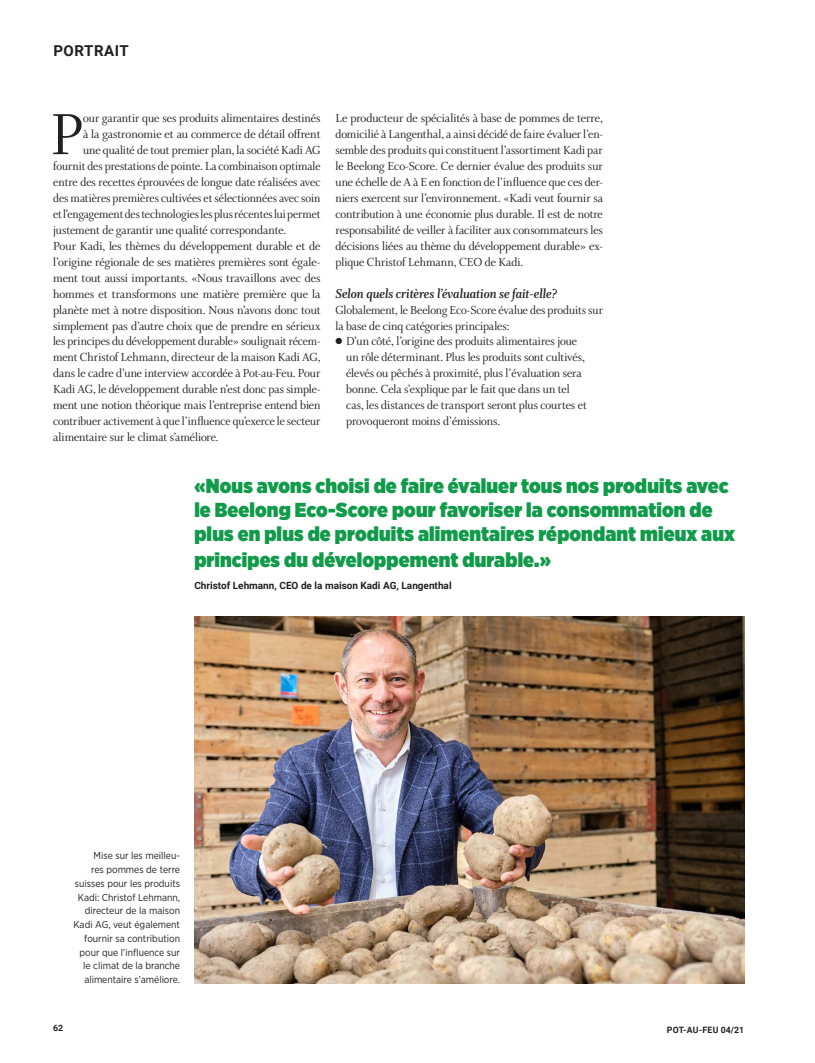
<style>
.page{position:relative;width:815px;height:1063px;background:#fff}
.page>*{position:absolute;margin:0;border:0;box-sizing:border-box;transform-origin:0 0}
.t1{font:62px "Whitman Display";color:#231f20}
.t2{font:900 20.25px/24px "Gotham Narrow";letter-spacing:.005em;color:#109a49}
.t3{font:700 15px "Roboto";letter-spacing:.035em;color:#231f20}
.t4{font:italic 700 13.75px "Whitman Display";color:#231f20}
.t5{font:12.5px/16px "Whitman Display";color:#231f20}
.t6{font:10px/13.8px "Gotham Narrow";color:#231f20;text-align:right}
.t7{font:700 10px "Roboto";color:#231f20}
.t8{font:700 8.75px "Roboto";letter-spacing:.015em;color:#231f20}
</style>
<div class="page">
<img style="left:194px;top:617px;width:550px;height:366px">
<p class="t3" style="left:53px;top:41px;width:77px">PORTRAIT</p>
<h1 class="t1" style="left:51px;top:100px;width:34px">P</h1>
<p class="t5" style="left:83px;top:110px;width:239px">our garantir que ses produits alimentaires destinés</p>
<p class="t5" style="left:83px;top:126px;width:239px">à la gastronomie et au commerce de détail offrent</p>
<p class="t5" style="left:83px;top:142px;width:239px">une qualité de tout premier plan, la société Kadi AG</p>
<p class="t5" style="left:53px;top:158px;width:269px">fournit des prestations de pointe. La combinaison optimale</p>
<p class="t5" style="left:53px;top:174px;width:269px">entre des recettes éprouvées de longue date réalisées avec</p>
<p class="t5" style="left:53px;top:190px;width:269px">des matières premières cultivées et sélectionnées avec soin</p>
<p class="t5" style="left:53px;top:206px;width:269px">et l’engagement des technologies les plus récentes lui permet</p>
<p class="t5" style="left:53px;top:222px;width:235px">justement de garantir une qualité correspondante.</p>
<p class="t5" style="left:53px;top:238px;width:269px">Pour Kadi, les thèmes du développement durable et de</p>
<p class="t5" style="left:53px;top:254px;width:269px">l’origine régionale de ses matières premières sont égale-</p>
<p class="t5" style="left:53px;top:270px;width:269px">ment tout aussi importants. «Nous travaillons avec des</p>
<p class="t5" style="left:53px;top:286px;width:269px">hommes et transformons une matière première que la</p>
<p class="t5" style="left:53px;top:302px;width:269px">planète met à notre disposition. Nous n’avons donc tout</p>
<p class="t5" style="left:53px;top:318px;width:269px">simplement pas d’autre choix que de prendre en sérieux</p>
<p class="t5" style="left:53px;top:334px;width:269px">les principes du développement durable» soulignait récem-</p>
<p class="t5" style="left:53px;top:350px;width:269px">ment Christof Lehmann, directeur de la maison Kadi AG,</p>
<p class="t5" style="left:53px;top:366px;width:269px">dans le cadre d’une interview accordée à Pot-au-Feu. Pour</p>
<p class="t5" style="left:53px;top:382px;width:269px">Kadi AG, le développement durable n’est donc pas simple-</p>
<p class="t5" style="left:53px;top:397px;width:269px">ment une notion théorique mais l’entreprise entend bien</p>
<p class="t5" style="left:53px;top:413px;width:269px">contribuer activement à que l’influence qu’exerce le secteur</p>
<p class="t5" style="left:53px;top:429px;width:167px">alimentaire sur le climat s’améliore.</p>
<p class="t5" style="left:336px;top:110px;width:269px;text-align:justify">Le producteur de spécialités à base de pommes de terre, domicilié à Langenthal, a ainsi décidé de faire évaluer l’en&shy;semble des produits qui constituent l’assortiment Kadi par le Beelong Eco-Score. Ce dernier évalue des produits sur une échelle de A à E en fonction de l’influence que ces der&shy;niers exercent sur l’environnement. «Kadi veut fournir sa contribution à une économie plus durable. Il est de notre responsabilité de veiller à faciliter aux consommateurs les décisions liées au thème du développement durable» ex&shy;plique Christof Lehmann, CEO de Kadi.</p>
<p class="t4" style="left:336px;top:285px;width:223px">Selon quels critères l’évaluation se fait-elle?</p>
<p class="t5" style="left:336px;top:302px;width:269px">Globalement, le Beelong Eco-Score évalue des produits sur la base de cinq catégories principales:</p>
<p class="t5" style="left:346px;top:334px;width:242px;text-indent:-11px">● D’un côté, l’origine des produits alimentaires joue un rôle déterminant. Plus les produits sont cultivés, élevés ou pêchés à proximité, plus l’évaluation sera bonne. Cela s’explique par le fait que dans un tel cas, les distances de transport seront plus courtes et provoqueront moins d’émissions.</p>
<h2 class="t2" style="left:194px;top:474px;width:542px">«Nous avons choisi de faire évaluer tous nos produits avec le Beelong Eco-Score pour favoriser la consommation de plus en plus de produits alimentaires répondant mieux aux</h2>
<h2 class="t2" style="left:194px;top:548px;width:358px">principes du développement durable.»</h2>
<p class="t7" style="left:194px;top:579px;width:259px">Christof Lehmann, CEO de la maison Kadi AG, Langenthal</p>
<p class="t6" style="left:74px;top:849px;width:108px">Mise sur les meilleu-<br>res pommes de terre suisses pour les produits<br>Kadi: Christof Lehmann, directeur de la maison<br>Kadi AG, veut également fournir sa contribution pour que l’influence sur le climat de la branche alimentaire s’améliore.</p>
<p class="t8" style="left:53px;top:1022px;width:12px">62</p>
<p class="t8" style="left:667px;top:1024px;width:79px">POT-AU-FEU 04/21</p>
</div>
